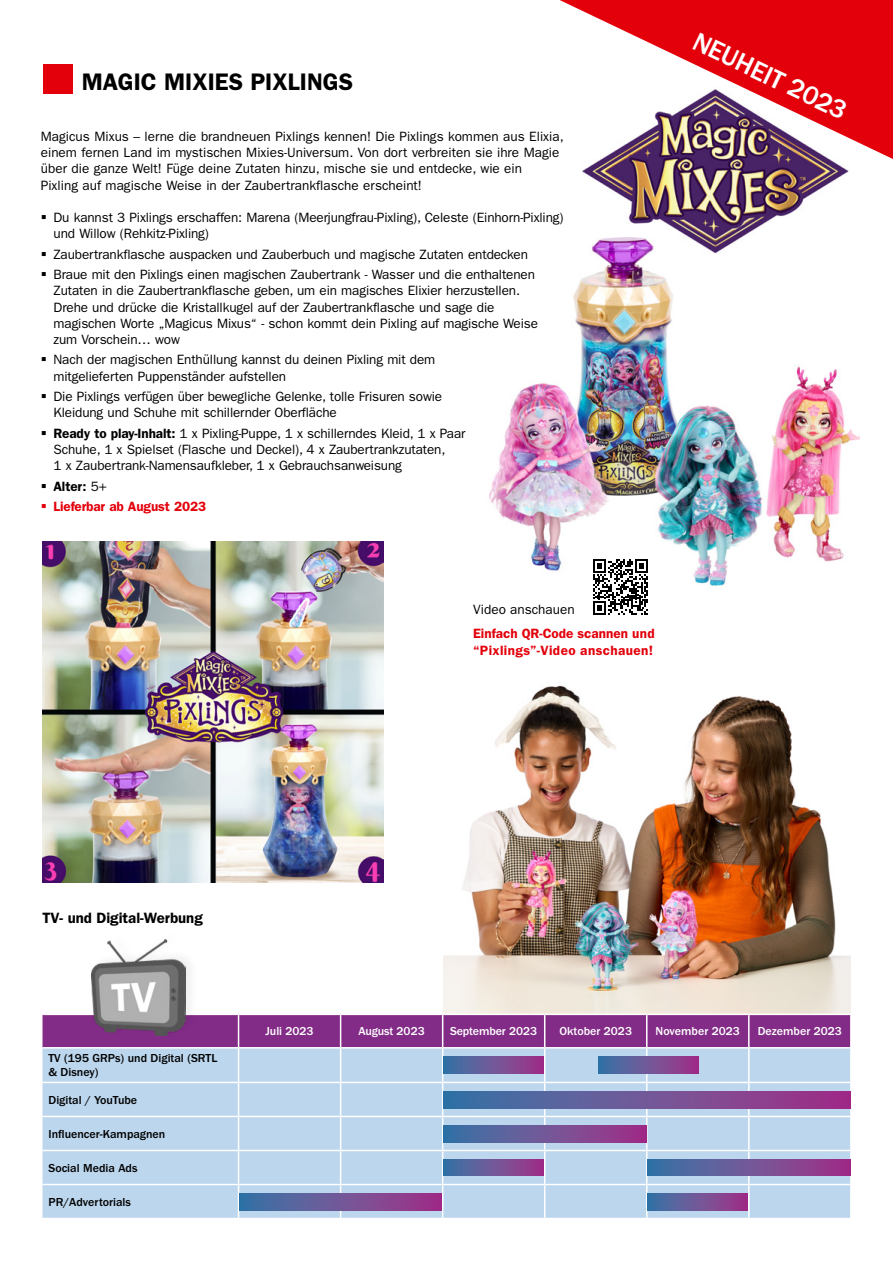
<style>
.page{position:relative;width:893px;height:1263px;background:#fff}
.page>*{position:absolute;margin:0;border:0;box-sizing:border-box;transform-origin:0 0}
.t1{font:500 27px "ITC Franklin Gothic Std";color:#fff}
.t2{font:600 24px "ITC Franklin Gothic Std";color:#000}
.t3{font:600 15px "ITC Franklin Gothic Std";color:#000}
.t4{font:13.5px/16.2px "ITC Franklin Gothic Std";letter-spacing:-.01em;color:#000}
.t5{font:600 13.5px/16.2px "ITC Franklin Gothic Std";letter-spacing:.025em;color:#e3000b}
.t6{font:600 13.5px/20.4px "ITC Franklin Gothic Std";color:#e3000b}
.t7{font:500 12px/14.4px "ITC Franklin Gothic Std";color:#000}
.t8{font:500 12px "ITC Franklin Gothic Std";color:#fff}
.s1{font-weight:600}
.s2{color:#000}
.s3{font-weight:400;color:#000}
</style>
<div class="page">
<img style="left:444px;top:685px;width:406px;height:328px">
<img style="left:43px;top:542px;width:340px;height:340px">
<img style="left:628px;top:210px;width:168px;height:27px">
<div style="left:43px;top:64px;width:30px;height:30px;background:#e3000b"></div>
<svg style="left:560px;top:0;width:333px;height:210px"></svg>
<div style="left:43px;top:1015px;width:807px;height:32px;background:#822b87"></div>
<svg style="left:43px;top:1048px;width:807px;height:170px;background:#bcd5ec"></svg>
<hr style="left:238px;top:1015px;width:1px;height:32px;background:#fff">
<hr style="left:340px;top:1015px;width:1px;height:32px;background:#fff">
<hr style="left:442px;top:1015px;width:1px;height:32px;background:#fff">
<hr style="left:544px;top:1015px;width:1px;height:32px;background:#fff">
<hr style="left:646px;top:1015px;width:1px;height:32px;background:#fff">
<hr style="left:748px;top:1015px;width:2px;height:32px;background:#fff">
<hr style="left:238px;top:1048px;width:1px;height:34px;background:#fff">
<hr style="left:340px;top:1048px;width:1px;height:34px;background:#fff">
<hr style="left:442px;top:1048px;width:1px;height:34px;background:#fff">
<hr style="left:544px;top:1048px;width:1px;height:34px;background:#fff">
<hr style="left:646px;top:1048px;width:1px;height:34px;background:#fff">
<hr style="left:748px;top:1048px;width:2px;height:34px;background:#fff">
<hr style="left:43px;top:1082px;width:196px;height:1px;background:#fff">
<hr style="left:239px;top:1082px;width:102px;height:1px;background:#fff">
<hr style="left:238px;top:1083px;width:1px;height:33px;background:#fff">
<hr style="left:341px;top:1082px;width:102px;height:1px;background:#fff">
<hr style="left:340px;top:1083px;width:1px;height:33px;background:#fff">
<hr style="left:443px;top:1082px;width:102px;height:1px;background:#fff">
<hr style="left:442px;top:1083px;width:1px;height:33px;background:#fff">
<hr style="left:545px;top:1082px;width:102px;height:1px;background:#fff">
<hr style="left:544px;top:1083px;width:1px;height:33px;background:#fff">
<hr style="left:647px;top:1082px;width:102px;height:1px;background:#fff">
<hr style="left:646px;top:1083px;width:1px;height:33px;background:#fff">
<hr style="left:749px;top:1082px;width:103px;height:1px;background:#fff">
<hr style="left:748px;top:1083px;width:2px;height:33px;background:#fff">
<hr style="left:43px;top:1116px;width:196px;height:1px;background:#fff">
<hr style="left:239px;top:1116px;width:102px;height:1px;background:#fff">
<hr style="left:238px;top:1117px;width:1px;height:33px;background:#fff">
<hr style="left:341px;top:1116px;width:102px;height:1px;background:#fff">
<hr style="left:340px;top:1117px;width:1px;height:33px;background:#fff">
<hr style="left:443px;top:1116px;width:102px;height:1px;background:#fff">
<hr style="left:442px;top:1117px;width:1px;height:33px;background:#fff">
<hr style="left:545px;top:1116px;width:102px;height:1px;background:#fff">
<hr style="left:544px;top:1117px;width:1px;height:33px;background:#fff">
<hr style="left:647px;top:1116px;width:102px;height:1px;background:#fff">
<hr style="left:646px;top:1117px;width:1px;height:33px;background:#fff">
<hr style="left:749px;top:1116px;width:103px;height:1px;background:#fff">
<hr style="left:748px;top:1117px;width:2px;height:33px;background:#fff">
<hr style="left:43px;top:1150px;width:196px;height:1px;background:#fff">
<hr style="left:239px;top:1150px;width:102px;height:1px;background:#fff">
<hr style="left:238px;top:1151px;width:1px;height:33px;background:#fff">
<hr style="left:341px;top:1150px;width:102px;height:1px;background:#fff">
<hr style="left:340px;top:1151px;width:1px;height:33px;background:#fff">
<hr style="left:443px;top:1150px;width:102px;height:1px;background:#fff">
<hr style="left:442px;top:1151px;width:1px;height:33px;background:#fff">
<hr style="left:545px;top:1150px;width:102px;height:1px;background:#fff">
<hr style="left:544px;top:1151px;width:1px;height:33px;background:#fff">
<hr style="left:647px;top:1150px;width:102px;height:1px;background:#fff">
<hr style="left:646px;top:1151px;width:1px;height:33px;background:#fff">
<hr style="left:749px;top:1150px;width:103px;height:1px;background:#fff">
<hr style="left:748px;top:1151px;width:2px;height:33px;background:#fff">
<hr style="left:43px;top:1184px;width:196px;height:1px;background:#fff">
<hr style="left:239px;top:1184px;width:102px;height:1px;background:#fff">
<hr style="left:238px;top:1185px;width:1px;height:33px;background:#fff">
<hr style="left:341px;top:1184px;width:102px;height:1px;background:#fff">
<hr style="left:340px;top:1185px;width:1px;height:33px;background:#fff">
<hr style="left:443px;top:1184px;width:102px;height:1px;background:#fff">
<hr style="left:442px;top:1185px;width:1px;height:33px;background:#fff">
<hr style="left:545px;top:1184px;width:102px;height:1px;background:#fff">
<hr style="left:544px;top:1185px;width:1px;height:33px;background:#fff">
<hr style="left:647px;top:1184px;width:102px;height:1px;background:#fff">
<hr style="left:646px;top:1185px;width:1px;height:33px;background:#fff">
<hr style="left:749px;top:1184px;width:103px;height:1px;background:#fff">
<hr style="left:748px;top:1185px;width:2px;height:33px;background:#fff">
<div style="left:444px;top:1092px;width:406px;height:16px;background:linear-gradient(to right,#3877a7,#a53087)"></div>
<div style="left:647px;top:1159px;width:203px;height:17px;background:linear-gradient(to right,#3878a7,#a53187)"></div>
<div style="left:443px;top:1056px;width:101px;height:17px;background:linear-gradient(to right,#3878a7,#a53187)"></div>
<div style="left:443px;top:1159px;width:101px;height:17px;background:linear-gradient(to right,#3878a7,#a53187)"></div>
<div style="left:598px;top:1056px;width:100px;height:17px;background:linear-gradient(to right,#3878a7,#a33288)"></div>
<div style="left:443px;top:1125px;width:203px;height:17px;background:linear-gradient(to right,#3878a7,#a53187)"></div>
<div style="left:647px;top:1193px;width:101px;height:17px;background:linear-gradient(to right,#3778a7,#a53187)"></div>
<div style="left:239px;top:1193px;width:203px;height:17px;background:linear-gradient(to right,#3877a7,#a53187)"></div>
<div style="left:90px;top:929px;width:109px;height:110px;background:#000;opacity:.06"></div>
<img style="left:92px;top:939px;width:93px;height:96px">
<img style="left:489px;top:237px;width:371px;height:349px">
<svg style="left:593px;top:559px;width:55px;height:56px"></svg>
<h2 class="t2" style="left:82px;top:67px;width:273px">MAGIC MIXIES PIXLINGS</h2>
<p class="t4" style="left:41px;top:128px;width:524px">Magicus Mixus – lerne die brandneuen Pixlings kennen! Die Pixlings kommen aus Elixia, einem fernen Land im mystischen Mixies-Universum. Von dort verbreiten sie ihre Magie über die ganze Welt! Füge deine Zutaten hinzu, mische sie und entdecke, wie ein<br>Pixling auf magische Weise in der Zaubertrankflasche erscheint!</p>
<p class="t4" style="left:53px;top:209px;width:512px">Du kannst 3 Pixlings erschaffen: Marena (Meerjungfrau-Pixling), Celeste (Einhorn-Pixling) und Willow (Rehkitz-Pixling)</p>
<p class="t4" style="left:53px;top:244px;width:483px;line-height:20.4px">Zaubertrankflasche auspacken und Zauberbuch und magische Zutaten entdecken<br>Braue mit den Pixlings einen magischen Zaubertrank - Wasser und die enthaltenen</p>
<p class="t4" style="left:54px;top:283px;width:486px">Zutaten in die Zaubertrankflasche geben, um ein magisches Elixier herzustellen.<br>Drehe und drücke die Kristallkugel auf der Zaubertrankflasche und sage die magischen Worte „Magicus Mixus“ - schon kommt dein Pixling auf magische Weise zum Vorschein… wow</p>
<p class="t4" style="left:53px;top:352px;width:383px">Nach der magischen Enthüllung kannst du deinen Pixling mit dem mitgelieferten Puppenständer aufstellen</p>
<p class="t4" style="left:53px;top:389px;width:390px">Die Pixlings verfügen über bewegliche Gelenke, tolle Frisuren sowie<br>Kleidung und Schuhe mit schillernder Oberfläche</p>
<p class="t4" style="left:53px;top:425px;width:414px"><span class="s1">Ready to play-Inhalt:</span> 1 x Pixling-Puppe, 1 x schillerndes Kleid, 1 x Paar<br>Schuhe, 1 x Spielset (Flasche und Deckel), 4 x Zaubertrankzutaten,<br>1 x Zaubertrank-Namensaufkleber, 1 x Gebrauchsanweisung</p>
<p class="t6" style="left:53px;top:476px;width:154px"><span class="s2">Alter:</span> <span class="s3">5+<br></span>Lieferbar ab August 2023</p>
<p class="t4" style="left:473px;top:601px;width:103px">Video anschauen</p>
<p class="t5" style="left:473px;top:626px;width:183px">Einfach QR-Code scannen und “Pixlings”-Video anschauen!</p>
<h1 class="t1" style="left:701px;top:26px;width:169px;rotate:26deg">NEUHEIT 2023</h1>
<p class="t3" style="left:43px;top:909px;width:162px">TV- und Digital-Werbung</p>
<p class="t7" style="left:49px;top:1051px;width:170px">TV (195 GRPs) und Digital (SRTL &amp; Disney)</p>
<p class="t7" style="left:49px;top:1092px;width:90px">Digital / YouTube</p>
<p class="t7" style="left:49px;top:1126px;width:118px">Influencer-Kampagnen</p>
<p class="t7" style="left:49px;top:1160px;width:91px">Social Media Ads</p>
<p class="t7" style="left:49px;top:1194px;width:84px">PR/Advertorials</p>
<p class="t8" style="left:266px;top:1024px;width:49px">Juli 2023</p>
<p class="t8" style="left:358px;top:1024px;width:68px">August 2023</p>
<p class="t8" style="left:450px;top:1024px;width:89px">September 2023</p>
<p class="t8" style="left:559px;top:1024px;width:74px">Oktober 2023</p>
<p class="t8" style="left:656px;top:1024px;width:86px">November 2023</p>
<p class="t8" style="left:758px;top:1024px;width:86px">Dezember 2023</p>
</div>
